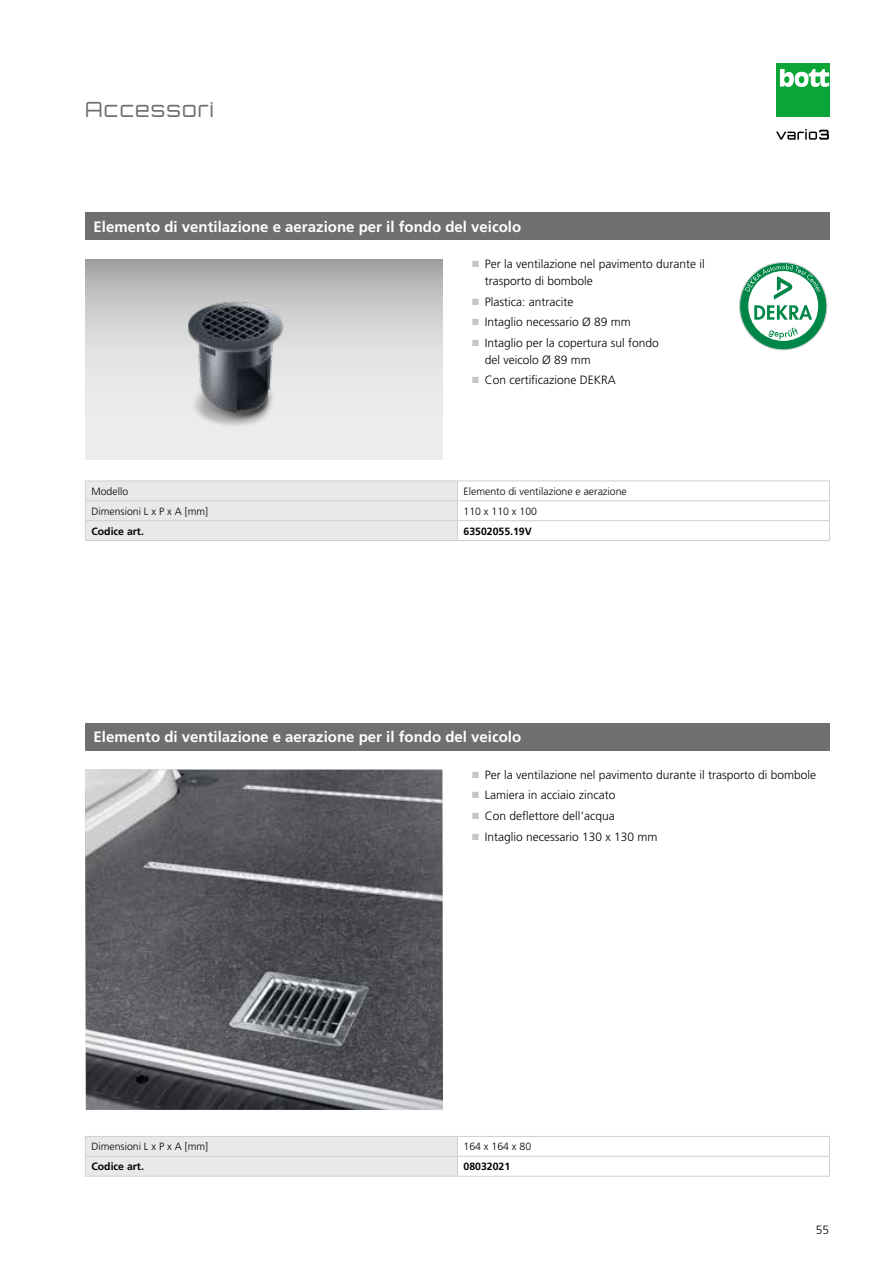
<style>
.page{position:relative;width:893px;height:1263px;background:#fff}
.page>*{position:absolute;margin:0;border:0;box-sizing:border-box;transform-origin:0 0}
.t1{font:300 21px "Orbitron CE";letter-spacing:.06em;color:#6f6f6e}
.t2{font:700 15px "Frutiger LT Pro";color:#fff}
.t3{font:300 12px/16.5px "Frutiger LT Pro";color:#000}
.t4{font:300 10.5px "Frutiger LT Pro";color:#000}
.t5{font:700 10.5px "Frutiger LT Pro";color:#000}
.s1{color:#c5c6c6}
</style>
<div class="page">
<div style="left:776px;top:64px;width:53px;height:53px;background:#0aa537"></div>
<svg style="left:780px;top:69px;width:49px;height:18px"></svg>
<svg style="left:776px;top:129px;width:53px;height:11px"></svg>
<svg style="left:385px;top:259px;width:57px;height:200px;background:#d8d9d9"></svg>
<img style="left:85px;top:259px;width:300px;height:200px">
<svg style="left:739px;top:262px;width:88px;height:88px"></svg>
<div style="left:748px;top:271px;width:70px;height:70px;background:#fff;border-radius:50%"></div>
<svg style="left:745px;top:264px;width:75px;height:56px"></svg>
<svg style="left:768px;top:328px;width:30px;height:11px"></svg>
<img style="left:85px;top:770px;width:358px;height:340px">
<div style="left:85px;top:213px;width:744px;height:27px;background:#6f6f6e"></div>
<hr style="left:85px;top:480px;width:372px;height:1px;background:#cfd0d0">
<hr style="left:457px;top:480px;width:373px;height:1px;background:#cfd0d0">
<hr style="left:457px;top:500px;width:373px;height:1px;background:#cfd0d0">
<hr style="left:85px;top:540px;width:372px;height:1px;background:#cfd0d0">
<hr style="left:457px;top:520px;width:373px;height:1px;background:#cfd0d0">
<div style="left:85px;top:481px;width:373px;height:59px;background:#e9e9e9"></div>
<svg style="left:829px;top:481px;width:1px;height:59px"></svg>
<hr style="left:457px;top:540px;width:373px;height:1px;background:#cfd0d0">
<div style="left:85px;top:723px;width:745px;height:27px;background:#6f6f6e"></div>
<hr style="left:457px;top:1136px;width:373px;height:1px;background:#cfd0d0">
<hr style="left:85px;top:1176px;width:372px;height:1px;background:#cfd0d0">
<hr style="left:457px;top:1156px;width:373px;height:1px;background:#cfd0d0">
<div style="left:85px;top:1136px;width:373px;height:40px;background:#e9e9e9"></div>
<svg style="left:829px;top:1137px;width:1px;height:39px"></svg>
<hr style="left:457px;top:1176px;width:373px;height:1px;background:#cfd0d0">
<h1 class="t1" style="left:85px;top:97px;width:131px">Accessori</h1>
<p class="t2" style="left:94px;top:218px;width:429px">Elemento di ventilazione e aerazione per il fondo del veicolo</p>
<p class="t3" style="left:485px;top:256px;width:222px;text-indent:-13px"><span class="s1">■</span> Per la ventilazione nel pavimento durante il trasporto di bombole</p>
<p class="t3" style="left:472px;top:293px;width:103px"><span class="s1">■</span> Plastica: antracite</p>
<p class="t3" style="left:472px;top:314px;width:160px"><span class="s1">■</span> Intaglio necessario Ø 89 mm</p>
<p class="t3" style="left:485px;top:335px;width:176px;text-indent:-13px"><span class="s1">■</span> Intaglio per la copertura sul fondo del veicolo Ø 89 mm</p>
<p class="t3" style="left:472px;top:372px;width:145px"><span class="s1">■</span> Con certificazione DEKRA</p>
<p class="t4" style="left:91px;top:485px;width:38px">Modello</p>
<p class="t4" style="left:463px;top:485px;width:165px">Elemento di ventilazione e aerazione</p>
<p class="t4" style="left:91px;top:505px;width:118px">Dimensioni L x P x A [mm]</p>
<p class="t4" style="left:463px;top:505px;width:75px">110 x 110 x 100</p>
<p class="t5" style="left:91px;top:525px;width:54px">Codice art.</p>
<p class="t5" style="left:463px;top:525px;width:70px">63502055.19V</p>
<p class="t2" style="left:94px;top:728px;width:429px">Elemento di ventilazione e aerazione per il fondo del veicolo</p>
<p class="t3" style="left:472px;top:766px;width:346px"><span class="s1">■</span> Per la ventilazione nel pavimento durante il trasporto di bombole</p>
<p class="t3" style="left:472px;top:787px;width:145px"><span class="s1">■</span> Lamiera in acciaio zincato</p>
<p class="t3" style="left:472px;top:808px;width:144px"><span class="s1">■</span> Con deflettore dell’acqua</p>
<p class="t3" style="left:472px;top:829px;width:187px"><span class="s1">■</span> Intaglio necessario 130 x 130 mm</p>
<p class="t4" style="left:91px;top:1140px;width:118px">Dimensioni L x P x A [mm]</p>
<p class="t4" style="left:463px;top:1140px;width:69px">164 x 164 x 80</p>
<p class="t5" style="left:91px;top:1160px;width:54px">Codice art.</p>
<p class="t5" style="left:463px;top:1160px;width:48px">08032021</p>
<p class="t3" style="left:816px;top:1221px;width:15px">55</p>
</div>
